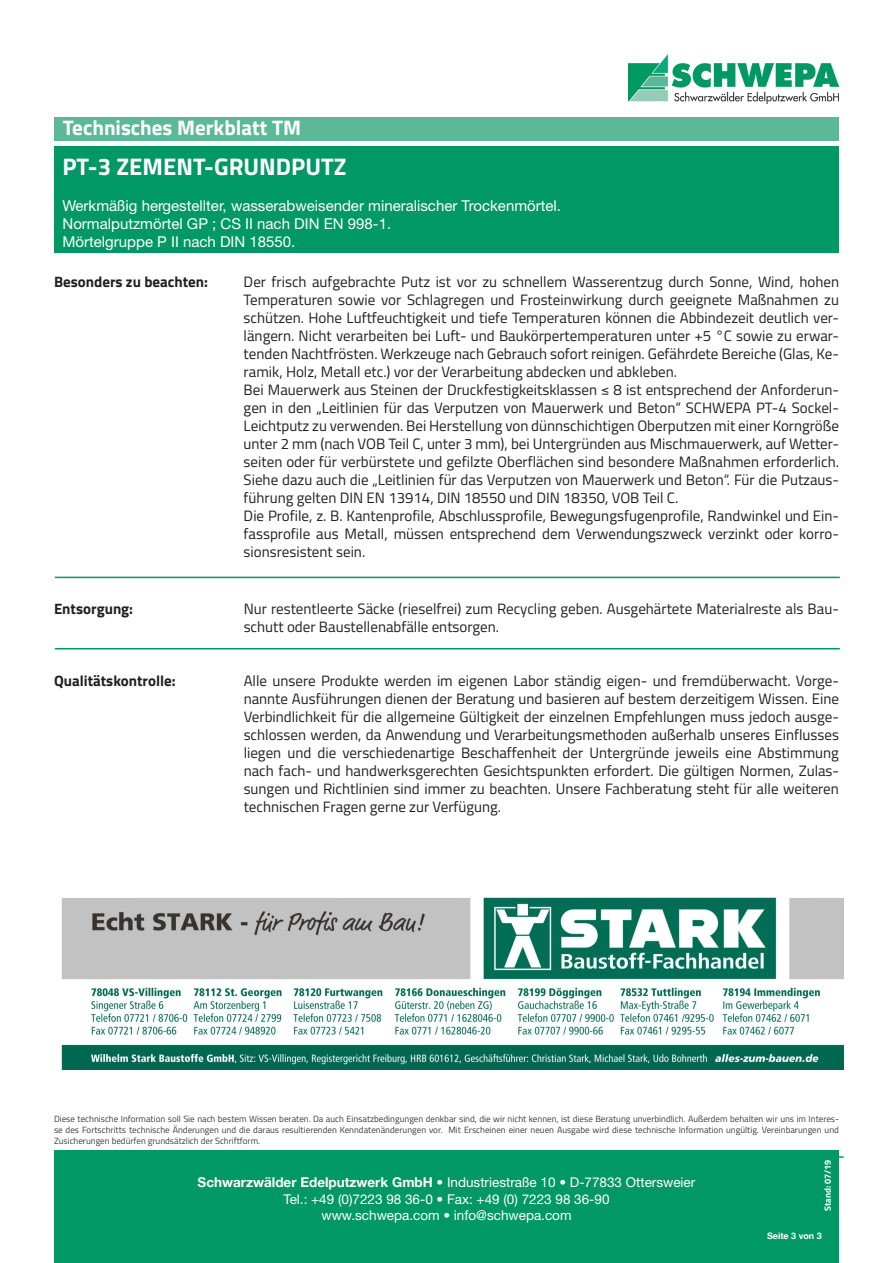
<style>
.page{position:relative;width:893px;height:1263px;background:#fff}
.page>*{position:absolute;margin:0;border:0;box-sizing:border-box;transform-origin:0 0}
.t1{font:700 24px "Titillium Web";color:#fff}
.t2{font:700 21px "Titillium Web";color:#fff}
.t3{font:15px/18px "Titillium Web";color:#231f20}
.t4{font:15px/18px "Helvetica Neue LT Std";color:#fff}
.t5{font:700 15px "Titillium Web";color:#231f20}
.t6{font:13.5px/16.5px "Helvetica Neue LT Std";color:#fff;text-align:center}
.t7{font:9px/10.8px "Titillium Web";color:#3e3e3f;text-align:justify}
.t8{font:700 9px "Titillium Web";color:#fff}
.t9{font:700 9px "Helvetica 75";color:#fff}
.s1{font-family:"Helvetica 75";font-weight:700}
.s2{font-family:"Helvetica 46";font-weight:300;font-style:italic}
</style>
<div class="page">
<div style="left:54px;top:1150px;width:785px;height:113px;background:#009864"></div>
<div style="left:54px;top:117px;width:785px;height:23px;background:#5bb998"></div>
<img style="left:629px;top:54px;width:210px;height:49px">
<div style="left:54px;top:147px;width:785px;height:106px;background:#009864"></div>
<hr style="left:59px;top:1156px;width:785px;height:2px;background:#009864">
<hr style="left:55px;top:577px;width:785px;height:1px;background:#009864">
<hr style="left:55px;top:648px;width:785px;height:1px;background:#009864">
<img style="left:62px;top:897px;width:782px;height:173px">
<h2 class="t2" style="left:63px;top:112px;width:240px">Technisches Merkblatt TM</h2>
<h1 class="t1" style="left:63px;top:148px;width:285px">PT-3 ZEMENT-GRUNDPUTZ</h1>
<p class="t4" style="left:63px;top:197px;width:500px">Werkmäßig hergestellter, wasserabweisender mineralischer Trockenmörtel.<br>Normalputzmörtel GP ; CS II nach DIN EN 998-1.<br>Mörtelgruppe P II nach DIN 18550.</p>
<p class="t5" style="left:54px;top:270px;width:156px">Besonders zu beachten:</p>
<p class="t3" style="left:244px;top:272px;width:597px">Der frisch aufgebrachte Putz ist vor zu schnellem Wasserentzug durch Sonne, Wind, hohen Temperaturen sowie vor Schlagregen und Frosteinwirkung durch geeignete Maßnahmen zu schützen. Hohe Luftfeuchtigkeit und tiefe Temperaturen können die Abbindezeit deutlich ver&shy;längern. Nicht verarbeiten bei Luft- und Baukörpertemperaturen unter +5 °C sowie zu erwar&shy;tenden Nachtfrösten. Werkzeuge nach Gebrauch sofort reinigen. Gefährdete Bereiche (Glas, Ke&shy;ramik, Holz, Metall etc.) vor der Verarbeitung abdecken und abkleben.<br>Bei Mauerwerk aus Steinen der Druckfestigkeitsklassen ≤ 8 ist entsprechend der Anforderun&shy;gen in den „Leitlinien für das Verputzen von Mauerwerk und Beton“ SCHWEPA PT-4 Sockel-Leichtputz zu verwenden. Bei Herstellung von dünnschichtigen Oberputzen mit einer Korngröße unter 2 mm (nach VOB Teil C, unter 3 mm), bei Untergründen aus Mischmauerwerk, auf Wetter&shy;seiten oder für verbürstete und gefilzte Oberflächen sind besondere Maßnahmen erforderlich.<br>Siehe dazu auch die „Leitlinien für das Verputzen von Mauerwerk und Beton“. Für die Putzaus&shy;führung gelten DIN EN 13914, DIN 18550 und DIN 18350, VOB Teil C.<br>Die Profile, z. B. Kantenprofile, Abschlussprofile, Bewegungsfugenprofile, Randwinkel und Ein&shy;fassprofile aus Metall, müssen entsprechend dem Verwendungszweck verzinkt oder korro&shy;sionsresistent sein.</p>
<p class="t5" style="left:54px;top:597px;width:81px">Entsorgung:</p>
<p class="t3" style="left:244px;top:599px;width:597px">Nur restentleerte Säcke (rieselfrei) zum Recycling geben. Ausgehärtete Materialreste als Bau&shy;schutt oder Baustellenabfälle entsorgen.</p>
<p class="t5" style="left:54px;top:669px;width:123px">Qualitätskontrolle:</p>
<p class="t3" style="left:244px;top:671px;width:597px;text-align:justify">Alle unsere Produkte werden im eigenen Labor ständig eigen- und fremdüberwacht. Vorge&shy;nannte Ausführungen dienen der Beratung und basieren auf bestem derzeitigem Wissen. Eine Verbindlichkeit für die allgemeine Gültigkeit der einzelnen Empfehlungen muss jedoch ausge&shy;schlossen werden, da Anwendung und Verarbeitungsmethoden außerhalb unseres Einflusses liegen und die verschiedenartige Beschaffenheit der Untergründe jeweils eine Abstimmung nach fach- und handwerksgerechten Gesichtspunkten erfordert. Die gültigen Normen, Zulas&shy;sungen und Richtlinien sind immer zu beachten. Unsere Fachberatung steht für alle weiteren technischen Fragen gerne zur Verfügung.</p>
<p class="t7" style="left:54px;top:1113px;width:786px">Diese technische Information soll Sie nach bestem Wissen beraten. Da auch Einsatzbedingungen denkbar sind, die wir nicht kennen, ist diese Beratung unverbindlich. Außerdem behalten wir uns im Interes&shy;se des Fortschritts technische Änderungen und die daraus resultierenden Kenndatenänderungen vor. Mit Erscheinen einer neuen Ausgabe wird diese technische Information ungültig. Vereinbarungen und Zusicherungen bedürfen grundsätzlich der Schriftform.</p>
<p class="t6" style="left:198px;top:1174px;width:499px"><span class="s1">Schwarzwälder Edelputzwerk GmbH</span> <span class="s2">•</span> Industriestraße 10 <span class="s2">•</span> D-77833 Ottersweier<br>Tel.: +49 (0)7223 98 36-0 <span class="s2">•</span> Fax: +49 (0) 7223 98 36-90<br>www.schwepa.com <span class="s2">•</span> info@schwepa.com</p>
<p class="t8" style="left:821px;top:1211px;width:53px;rotate:-90deg">Stand: 07/19</p>
<p class="t9" style="left:767px;top:1230px;width:56px">Seite 3 von 3</p>
</div>
